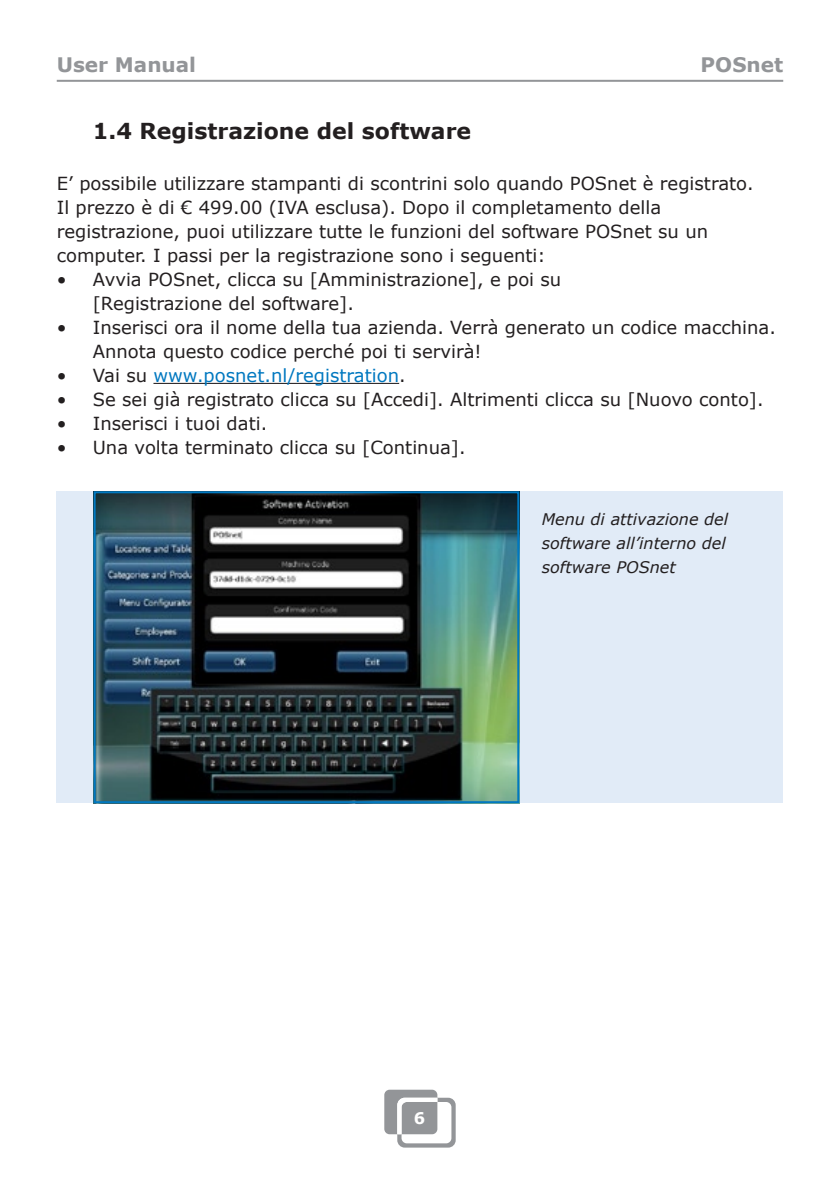
<style>
.page{position:relative;width:840px;height:1191px;background:#fff}
.page>*{position:absolute;margin:0;border:0;box-sizing:border-box;transform-origin:0 0}
.t1{font:700 22px "Verdana";color:#231f20}
.t2{font:700 20px "Verdana";color:#939598}
.t3{font:18px/24px "Verdana";color:#231f20}
.t4{font:18px "Verdana";color:#0078c0}
.t5{font:italic 16px/24px "Verdana";color:#231f20}
.t6{font:700 16px "Verdana";color:#fff}
.s1{color:#231f20}
</style>
<div class="page">
<hr style="left:57px;top:80px;width:725px;height:2px;background:#939598">
<svg style="left:384px;top:1089px;width:71px;height:58px"></svg>
<hr style="left:153px;top:383px;width:246px;height:1px;background:#231f20">
<div style="left:57px;top:491px;width:725px;height:312px;background:#e1ebf7"></div>
<img style="left:97px;top:494px;width:419px;height:306px">
<div style="left:94px;top:491px;width:425px;height:312px;border:2px solid #0078c0"></div>
<p class="t2" style="left:57px;top:52px;width:141px">User Manual</p>
<p class="t2" style="left:700px;top:52px;width:84px">POSnet</p>
<p class="t1" style="left:93px;top:117px;width:380px">1.4 Registrazione del software</p>
<p class="t3" style="left:57px;top:171px;width:698px">E’ possibile utilizzare stampanti di scontrini solo quando POSnet è registrato.<br>Il prezzo è di € 499.00 (IVA esclusa). Dopo il completamento della registrazione, puoi utilizzare tutte le funzioni del software POSnet su un computer. I passi per la registrazione sono i seguenti:</p>
<p class="t3" style="left:93px;top:267px;width:470px;text-indent:-36px">• Avvia POSnet, clicca su [Amministrazione], e poi su [Registrazione del software].</p>
<p class="t3" style="left:93px;top:315px;width:684px;text-indent:-36px">• Inserisci ora il nome della tua azienda. Verrà generato un codice macchina.<br>Annota questo codice perché poi ti servirà!</p>
<p class="t4" style="left:57px;top:364px;width:350px"><span class="s1">• Vai su</span> www.posnet.nl/registration<span class="s1">.</span></p>
<p class="t3" style="left:57px;top:386px;width:708px">• Se sei già registrato clicca su [Accedi]. Altrimenti clicca su [Nuovo conto].</p>
<p class="t3" style="left:57px;top:410px;width:212px">• Inserisci i tuoi dati.</p>
<p class="t3" style="left:57px;top:434px;width:410px">• Una volta terminato clicca su [Continua].</p>
<p class="t5" style="left:541px;top:506px;width:188px">Menu di attivazione del software all’interno del software POSnet</p>
<p class="t6" style="left:413px;top:1107px;width:13px">6</p>
</div>
